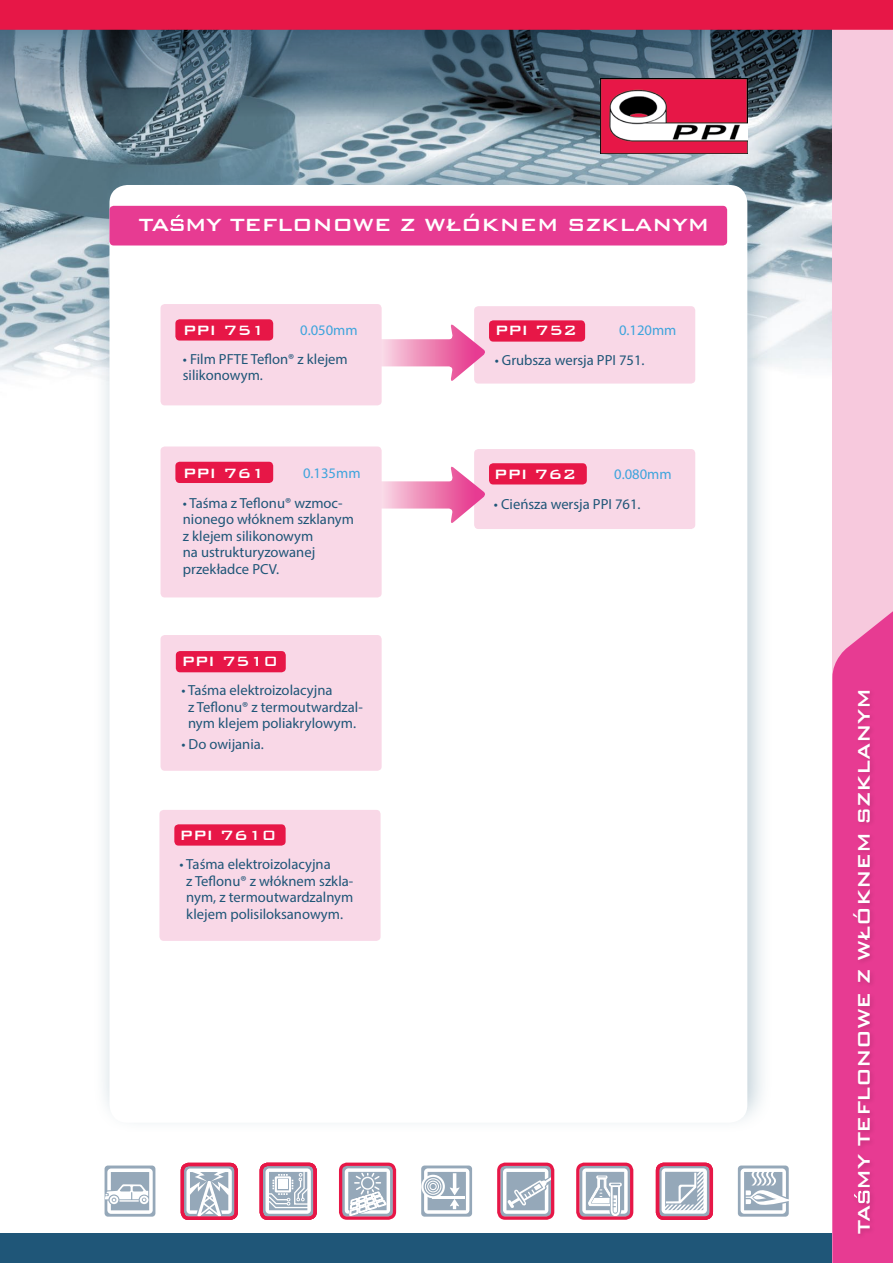
<style>
.page{position:relative;width:893px;height:1263px;background:#fff}
.page>*{position:absolute;margin:0;border:0;box-sizing:border-box;transform-origin:0 0}
.t1{font:500 23.55px "Bank Gothic BT";letter-spacing:-.02em;color:#fff}
.t2{font:500 22.5px "Bank Gothic BT";letter-spacing:-.02em;color:#fff}
.t3{font:500 18px "Bank Gothic BT";color:#fff}
.t4{font:14.7px/16.5px "Myriad Pro";color:#1f5678}
.t5{font:14.7px "Myriad Pro";color:#3ea4dc}
</style>
<div class="page">
<img style="left:0;top:117px;width:832px;height:258px">
<svg style="left:0;top:30px;width:832px;height:87px;background:#536b7b"></svg>
<div style="left:0;top:1233px;width:832px;height:30px;background:#1f5678"></div>
<img style="left:600px;top:79px;width:147px;height:74px">
<div style="left:105px;top:1165px;width:50px;height:51px;background:#95a8b9;border-radius:3px"></div>
<div style="left:184px;top:1165px;width:51px;height:51px;background:#95a8b9;border-radius:3px"></div>
<svg style="left:263px;top:1165px;width:51px;height:51px"></svg>
<svg style="left:342px;top:1165px;width:51px;height:51px"></svg>
<div style="left:421px;top:1165px;width:51px;height:51px;background:#95a8b9;border-radius:3px"></div>
<div style="left:500px;top:1165px;width:51px;height:51px;background:#95a8b9;border-radius:3px"></div>
<div style="left:579px;top:1165px;width:51px;height:51px;background:#95a8b9;border-radius:3px"></div>
<svg style="left:659px;top:1165px;width:51px;height:51px"></svg>
<svg style="left:738px;top:1165px;width:51px;height:51px"></svg>
<svg style="left:741px;top:1168px;width:48px;height:46px"></svg>
<svg style="left:662px;top:1168px;width:45px;height:46px"></svg>
<svg style="left:582px;top:1168px;width:46px;height:48px"></svg>
<svg style="left:503px;top:1168px;width:52px;height:46px"></svg>
<div style="left:421px;top:1175px;width:24px;height:23px;border:2px solid #fff;border-radius:50%"></div>
<svg style="left:424px;top:1168px;width:45px;height:46px"></svg>
<div style="left:429px;top:1183px;width:8px;height:7px;border:1px solid #fff;border-radius:50%"></div>
<svg style="left:345px;top:1168px;width:45px;height:48px"></svg>
<svg style="left:266px;top:1168px;width:45px;height:46px"></svg>
<svg style="left:186px;top:1168px;width:46px;height:48px"></svg>
<svg style="left:105px;top:1168px;width:48px;height:46px"></svg>
<div style="left:92px;top:153px;width:681px;height:980px;background:#578197;opacity:.4"></div>
<div style="left:109px;top:185px;width:638px;height:938px;background:#fff;border-radius:18px"></div>
<div style="left:181px;top:1163px;width:57px;height:57px;border:3px solid #e71747;border-radius:6px"></div>
<div style="left:260px;top:1163px;width:57px;height:57px;border:3px solid #e71747;border-radius:6px"></div>
<div style="left:656px;top:1163px;width:57px;height:57px;border:3px solid #e71747;border-radius:6px"></div>
<div style="left:339px;top:1162px;width:57px;height:58px;border:3px solid #e71747;border-radius:6px"></div>
<div style="left:497px;top:1162px;width:57px;height:58px;border:3px solid #e71747;border-radius:6px"></div>
<div style="left:576px;top:1162px;width:57px;height:58px;border:3px solid #e71747;border-radius:6px"></div>
<div style="left:474px;top:306px;width:221px;height:78px;background:#f9d8e7;border-radius:4px"></div>
<div style="left:489px;top:320px;width:96px;height:22px;background:#e71747;border-radius:4px"></div>
<svg style="left:382px;top:325px;width:103px;height:58px"></svg>
<div style="left:474px;top:449px;width:221px;height:80px;background:#f9d8e7;border-radius:4px"></div>
<div style="left:489px;top:463px;width:98px;height:21px;background:#e71747;border-radius:4px"></div>
<svg style="left:382px;top:467px;width:103px;height:56px"></svg>
<div style="left:161px;top:446px;width:221px;height:151px;background:#f9d8e7;border-radius:4px"></div>
<div style="left:175px;top:462px;width:98px;height:21px;background:#e71747;border-radius:4px"></div>
<div style="left:161px;top:635px;width:221px;height:136px;background:#f9d8e7;border-radius:4px"></div>
<div style="left:176px;top:651px;width:110px;height:21px;background:#e71747;border-radius:4px"></div>
<div style="left:832px;top:0;width:61px;height:1263px;background:#f7c9dd"></div>
<svg style="left:832px;top:611px;width:61px;height:652px;background:#e84a9a"></svg>
<div style="left:159px;top:810px;width:222px;height:131px;background:#f9d8e7;border-radius:4px"></div>
<div style="left:174px;top:824px;width:112px;height:22px;background:#e71747;border-radius:4px"></div>
<div style="left:109px;top:206px;width:618px;height:39px;background:#e73b92;border-radius:4px"></div>
<div style="left:161px;top:304px;width:221px;height:101px;background:#f9d8e7;border-radius:4px"></div>
<div style="left:175px;top:319px;width:98px;height:22px;background:#e71747;border-radius:4px"></div>
<svg style="left:170px;top:215px;width:14px;height:16px"></svg>
<div style="left:851px;top:689px;width:25px;height:551px;background:#000;opacity:.15"></div>
<svg style="left:854px;top:1191px;width:16px;height:12px"></svg>
<div style="left:0;top:0;width:893px;height:30px;background:#e71747"></div>
<h1 class="t1" style="left:139px;top:212px;width:572px">Ta my teflonowe z włóknem szklanym</h1>
<p class="t3" style="left:183px;top:320px;width:84px">PPI 751</p>
<p class="t5" style="left:300px;top:321px;width:59px">0.050mm</p>
<p class="t4" style="left:183px;top:351px;width:166px">• Film PFTE Teflon® z klejem silikonowym.</p>
<p class="t3" style="left:183px;top:464px;width:84px">PPI 761</p>
<p class="t5" style="left:303px;top:464px;width:59px">0.135mm</p>
<p class="t4" style="left:183px;top:494px;width:173px">• Taśma z Teflonu® wzmoc&shy;nionego włóknem szklanym z klejem silikonowym<br>na ustrukturyzowanej przekładce PCV.</p>
<p class="t3" style="left:181px;top:651px;width:98px">PPI 7510</p>
<p class="t4" style="left:188px;top:682px;width:176px;text-indent:-7px">• Taśma elektroizolacyjna<br>z Teflonu® z termoutwardzal&shy;nym klejem poliakrylowym.</p>
<p class="t4" style="left:181px;top:736px;width:84px">• Do owijania.</p>
<p class="t3" style="left:180px;top:825px;width:98px">PPI 7610</p>
<p class="t4" style="left:186px;top:856px;width:169px;text-indent:-7px">• Taśma elektroizolacyjna<br>z Teflonu® z włóknem szkla&shy;nym, z termoutwardzalnym klejem polisiloksanowym.</p>
<p class="t3" style="left:495px;top:321px;width:84px">PPI 752</p>
<p class="t5" style="left:619px;top:321px;width:59px">0.120mm</p>
<p class="t4" style="left:495px;top:351px;width:151px">• Grubsza wersja PPI 751.</p>
<p class="t3" style="left:494px;top:465px;width:84px">PPI 762</p>
<p class="t5" style="left:614px;top:465px;width:59px">0.080mm</p>
<p class="t4" style="left:494px;top:495px;width:148px">• Cieńsza wersja PPI 761.</p>
<h2 class="t2" style="left:851px;top:1234px;width:546px;rotate:-90deg">Ta my teflonowe z włóknem szklanym</h2>
</div>
